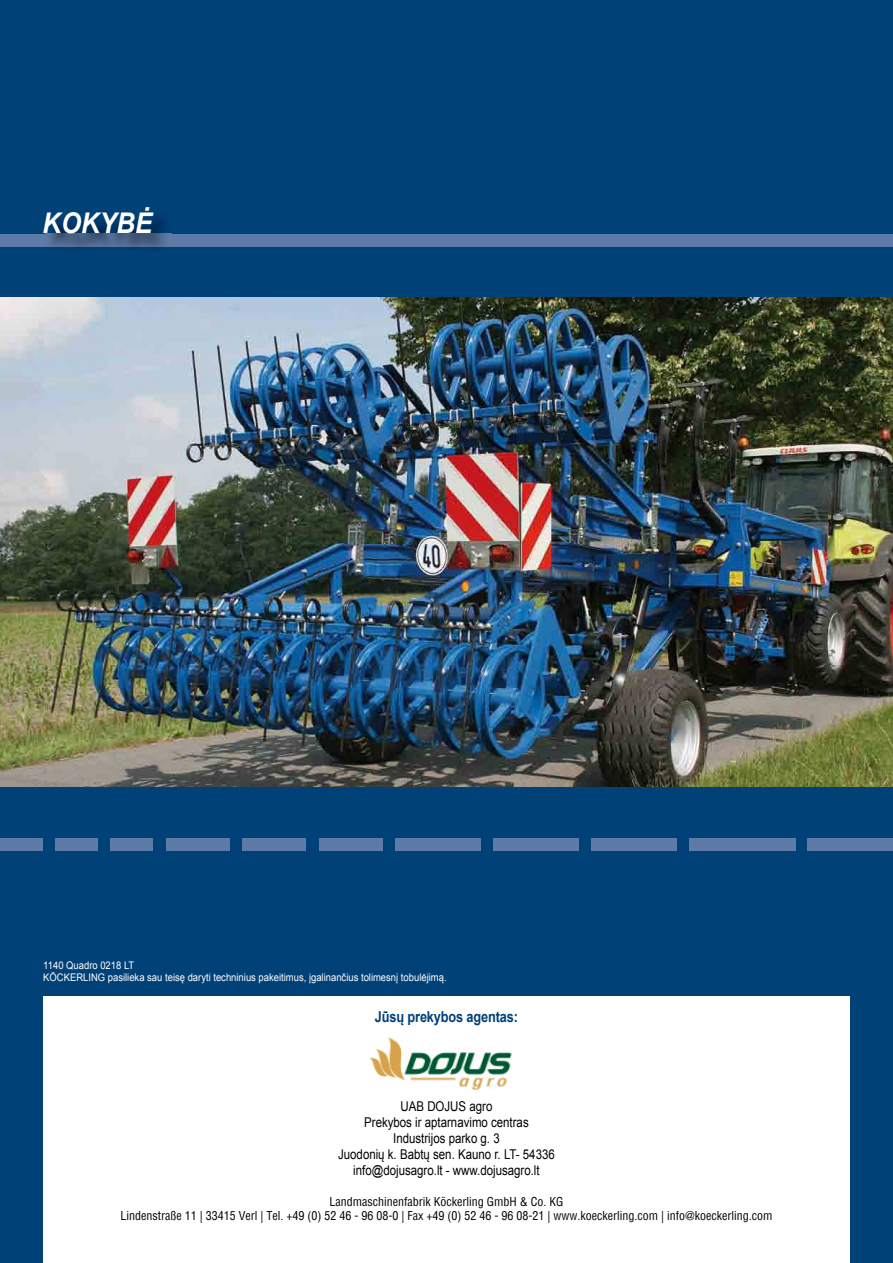
<style>
.page{position:relative;width:893px;height:1263px;background:#004178}
.page>*{position:absolute;margin:0;border:0;box-sizing:border-box;transform-origin:0 0}
.t1{font:italic 700 28.5px "Arial";color:#fff;scale:.9 1}
.t2{font:700 15px "Arial";letter-spacing:-.01em;color:#004178;scale:.85 1}
.t3{font:13.5px/16.2px "Arial";color:#000;text-align:center;scale:.85 1}
.t4{font:condensed 12px/14.4px "Helvetica";color:#000;text-align:center}
.t5{font:10.5px/12.6px "Arial";color:#fff;scale:.9 1}
</style>
<div class="page">
<div style="left:0;top:234px;width:893px;height:13px;background:#5d7ba6"></div>
<div style="left:0;top:838px;width:43px;height:12px;background:#5d7ba6"></div>
<img style="left:45px;top:218px;width:126px;height:30px">
<img style="left:45px;top:234px;width:126px;height:13px">
<div style="left:55px;top:838px;width:43px;height:12px;background:#5d7ba6"></div>
<div style="left:111px;top:838px;width:42px;height:12px;background:#5d7ba6"></div>
<div style="left:166px;top:838px;width:64px;height:12px;background:#5d7ba6"></div>
<div style="left:242px;top:838px;width:64px;height:12px;background:#5d7ba6"></div>
<div style="left:319px;top:838px;width:64px;height:12px;background:#5d7ba6"></div>
<div style="left:395px;top:838px;width:85px;height:12px;background:#5d7ba6"></div>
<div style="left:493px;top:838px;width:85px;height:12px;background:#5d7ba6"></div>
<div style="left:591px;top:838px;width:85px;height:12px;background:#5d7ba6"></div>
<div style="left:689px;top:838px;width:106px;height:12px;background:#5d7ba6"></div>
<div style="left:808px;top:838px;width:85px;height:12px;background:#5d7ba6"></div>
<img style="left:0;top:298px;width:893px;height:489px">
<div style="left:43px;top:997px;width:807px;height:266px;background:#fff"></div>
<img style="left:369px;top:1037px;width:143px;height:53px">
<h1 class="t1" style="left:43px;top:204px;width:123px">KOKYBĖ</h1>
<p class="t5" style="left:43px;top:959px;width:450px">1140 Quadro 0218 LT<br>KÖCKERLING pasilieka sau teisę daryti techninius pakeitimus, įgalinančius tolimesnį tobulėjimą.</p>
<p class="t2" style="left:375px;top:1007px;width:170px">Jūsų prekybos agentas:</p>
<p class="t3" style="left:338px;top:1098px;width:256px">UAB DOJUS agro<br>Prekybos ir aptarnavimo centras<br>Industrijos parko g. 3<br>Juodonių k. Babtų sen. Kauno r. LT- 54336 info@dojusagro.lt - www.dojusagro.lt</p>
<p class="t4" style="left:121px;top:1194px;width:653px">Landmaschinenfabrik Köckerling GmbH &amp; Co. KG<br>Lindenstraße 11 | 33415 Verl | Tel. +49 (0) 52 46 - 96 08-0 | Fax +49 (0) 52 46 - 96 08-21 | www.koeckerling.com | info@koeckerling.com</p>
</div>
